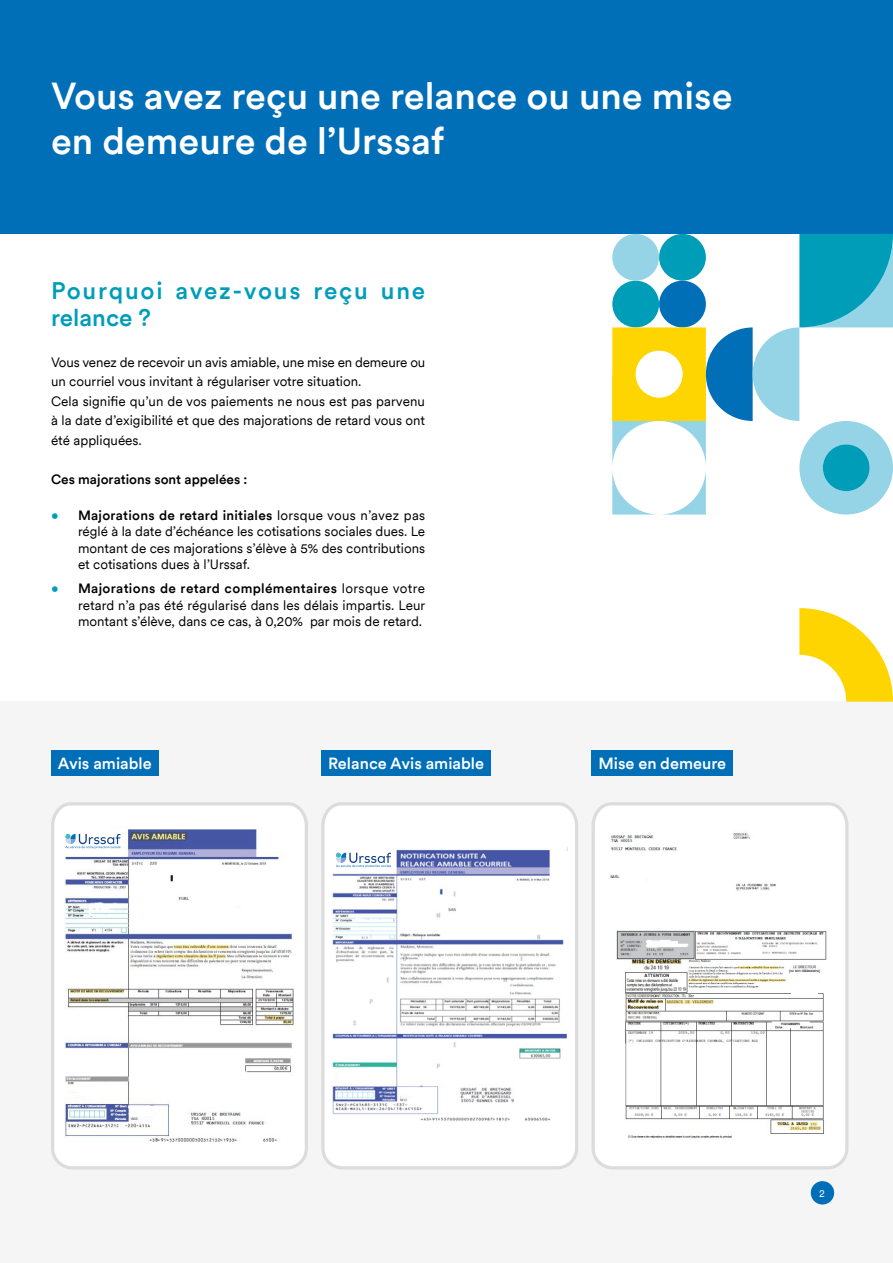
<style>
.page{position:relative;width:893px;height:1263px;background:#fff}
.page>*{position:absolute;margin:0;border:0;box-sizing:border-box;transform-origin:0 0}
.t1{font:500 37.5px/45px "Circular";color:#fff}
.t2{font:500 24px/27px "Circular";letter-spacing:.07em;color:#009db9}
.t3{font:500 16.2px "Circular";color:#fff}
.t4{font:13.5px/16.5px "Circular";color:#000;text-align:justify}
.t5{font:500 13.5px "Circular";color:#000}
.t6{font:10.5px "Circular";color:#fff}
.s1{color:#009db9}
.s2{font-weight:500}
</style>
<div class="page">
<div style="left:0;top:702px;width:893px;height:561px;background:#f5f5f5"></div>
<div style="left:0;top:0;width:893px;height:234px;background:#006fb8"></div>
<svg style="left:799px;top:608px;width:94px;height:94px"></svg>
<svg style="left:612px;top:234px;width:281px;height:280px"></svg>
<div style="left:51px;top:750px;width:108px;height:25px;background:#006fb8"></div>
<div style="left:321px;top:750px;width:170px;height:25px;background:#006fb8"></div>
<div style="left:591px;top:750px;width:142px;height:25px;background:#006fb8"></div>
<svg style="left:321px;top:802px;width:257px;height:368px"></svg>
<svg style="left:51px;top:802px;width:257px;height:368px"></svg>
<svg style="left:591px;top:802px;width:258px;height:368px"></svg>
<div style="left:811px;top:1181px;width:23px;height:23px;background:#006fb8;border-radius:12px"></div>
<div style="left:61px;top:829px;width:64px;height:24px;background:#fff"></div>
<svg style="left:65px;top:834px;width:55px;height:15px"></svg>
<div style="left:332px;top:848px;width:63px;height:24px;background:#fff"></div>
<svg style="left:336px;top:853px;width:55px;height:15px"></svg>
<div style="left:791px;top:973px;width:27px;height:21px;background:#fff"></div>
<h1 class="t1" style="left:51px;top:71px;width:683px">Vous avez reçu une relance ou une mise en demeure de l’Urssaf</h1>
<h2 class="t2" style="left:51px;top:276px;width:376px">Pourquoi avez-vous reçu une relance ?</h2>
<p class="t4" style="left:51px;top:352px;width:376px;line-height:19.5px;text-align:left">Vous venez de recevoir un avis amiable, une mise en demeure ou un courriel vous invitant à régulariser votre situation.<br>Cela signifie qu’un de vos paiements ne nous est pas parvenu à la date d’exigibilité et que des majorations de retard vous ont été appliquées.</p>
<p class="t5" style="left:51px;top:470px;width:198px">Ces majorations sont appelées :</p>
<p class="t4" style="left:78px;top:506px;width:349px;text-indent:-27px"><span class="s1">•</span> <span class="s2">Majorations de retard initiales</span> lorsque vous n’avez pas réglé à la date d’échéance les cotisations sociales dues. Le montant de ces majorations s’élève à 5% des contributions et cotisations dues à l’Urssaf.</p>
<p class="t4" style="left:78px;top:580px;width:349px;text-indent:-27px"><span class="s1">•</span> <span class="s2">Majorations de retard complémentaires</span> lorsque votre retard n’a pas été régularisé dans les délais impartis. Leur montant s’élève, dans ce cas, à 0,20% par mois de retard.</p>
<p class="t3" style="left:58px;top:752px;width:95px">Avis amiable</p>
<p class="t3" style="left:328px;top:752px;width:158px">Relance Avis amiable</p>
<p class="t3" style="left:598px;top:752px;width:129px">Mise en demeure</p>
<p class="t6" style="left:819px;top:1186px;width:7px">2</p>
</div>
